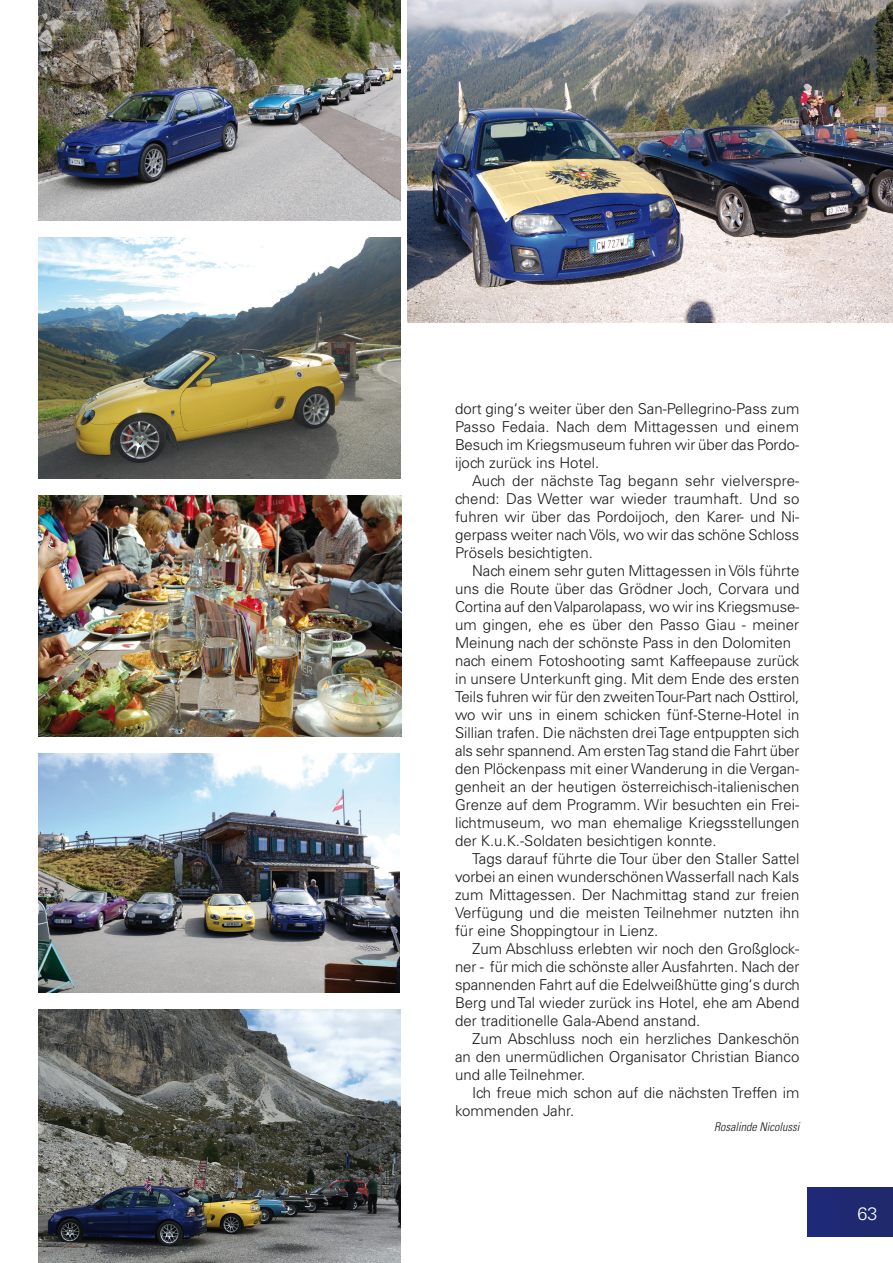
<style>
.page{position:relative;width:893px;height:1263px;background:#fff}
.page>*{position:absolute;margin:0;border:0;box-sizing:border-box;transform-origin:0 0}
.t1{font:300 18px "Univers";color:#fff}
.aa_mgdm_Masse{font:300 15px/18px "Univers";color:#1a171c;text-align:justify}
.aa_autor{font:italic 300 condensed 12px "Univers";color:#1a171c}
</style>
<div class="page">
<img style="left:408px;top:0;width:485px;height:323px">
<img style="left:808px;top:1187px;width:85px;height:50px">
<img style="left:38px;top:0;width:363px;height:221px">
<img style="left:38px;top:238px;width:362px;height:240px">
<img style="left:38px;top:495px;width:363px;height:241px">
<img style="left:38px;top:753px;width:361px;height:240px">
<img style="left:38px;top:1010px;width:363px;height:253px">
<p class="aa_mgdm_Masse" style="left:455px;top:400px;width:346px">dort ging‘s weiter über den San-Pellegrino-Pass zum Passo Fedaia. Nach dem Mittagessen und einem Besuch im Kriegsmuseum fuhren wir über das Pordo&shy;ijoch zurück ins Hotel.</p>
<p class="aa_mgdm_Masse" style="left:455px;top:472px;width:346px;text-indent:17px">Auch der nächste Tag begann sehr vielverspre&shy;chend: Das Wetter war wieder traumhaft. Und so fuhren wir über das Pordoijoch, den Karer- und Ni&shy;gerpass weiter nach Völs, wo wir das schöne Schloss Prösels besichtigten.</p>
<p class="aa_mgdm_Masse" style="left:455px;top:562px;width:346px;text-align:left;text-indent:17px">Nach einem sehr guten Mittagessen in Völs führte uns die Route über das Grödner Joch, Corvara und Cortina auf den Valparolapass, wo wir ins Kriegsmuse&shy;um gingen, ehe es über den Passo Giau - meiner Meinung nach der schönste Pass in den Dolomiten nach einem Fotoshooting samt Kaffeepause zurück in unsere Unterkunft ging. Mit dem Ende des ersten Teils fuhren wir für den zweiten Tour-Part nach Osttirol, wo wir uns in einem schicken fünf-Sterne-Hotel in Sillian trafen. Die nächsten drei Tage entpuppten sich als sehr spannend. Am ersten Tag stand die Fahrt über den Plöckenpass mit einer Wanderung in die Vergan&shy;genheit an der heutigen österreichisch-italienischen Grenze auf dem Programm. Wir besuchten ein Frei&shy;lichtmuseum, wo man ehemalige Kriegsstellungen der K.u.K.-Soldaten besichtigen konnte.</p>
<p class="aa_mgdm_Masse" style="left:455px;top:850px;width:346px;text-indent:17px">Tags darauf führte die Tour über den Staller Sattel vorbei an einen wunderschönen Wasserfall nach Kals zum Mittagessen. Der Nachmittag stand zur freien Verfügung und die meisten Teilnehmer nutzten ihn für eine Shoppingtour in Lienz.</p>
<p class="aa_mgdm_Masse" style="left:455px;top:940px;width:346px;text-indent:17px">Zum Abschluss erlebten wir noch den Großglock&shy;ner - für mich die schönste aller Ausfahrten. Nach der spannenden Fahrt auf die Edelweißhütte ging‘s durch Berg und Tal wieder zurück ins Hotel, ehe am Abend der traditionelle Gala-Abend anstand.</p>
<p class="aa_mgdm_Masse" style="left:455px;top:1030px;width:346px;text-indent:17px">Zum Abschluss noch ein herzliches Dankeschön an den unermüdlichen Organisator Christian Bianco und alle Teilnehmer.</p>
<p class="aa_mgdm_Masse" style="left:455px;top:1084px;width:346px;text-indent:17px">Ich freue mich schon auf die nächsten Treffen im kommenden Jahr.</p>
<p class="aa_autor" style="left:714px;top:1119px;width:87px">Rosalinde Nicolussi</p>
<p class="t1" style="left:857px;top:1203px;width:22px">63</p>
</div>
